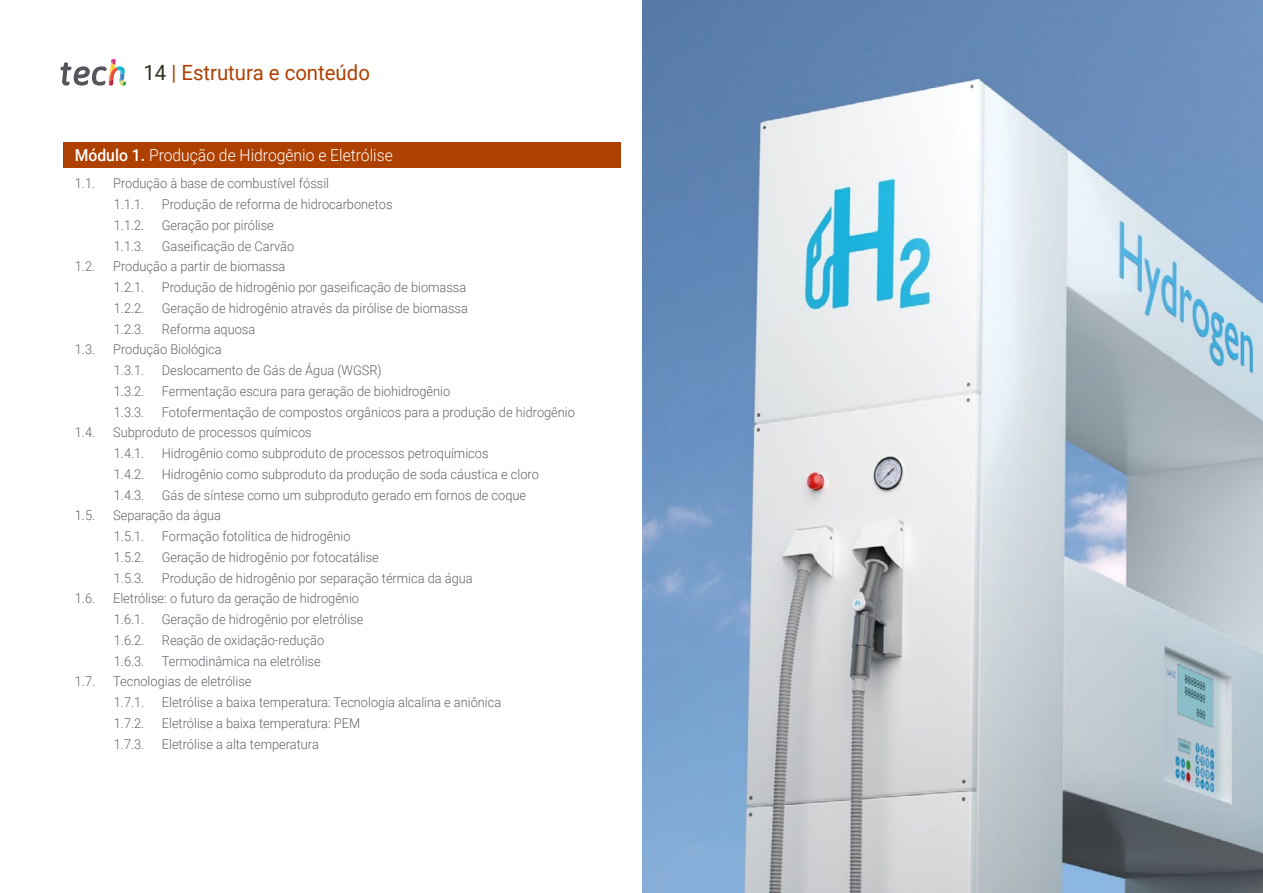
<style>
.page{position:relative;width:1263px;height:893px;background:#fff}
.page>*{position:absolute;margin:0;border:0;box-sizing:border-box;transform-origin:0 0}
.t1{font:21px "Roboto";color:#ae4000}
.t2{font:300 16.5px "Roboto";color:#fff;scale:.95 1}
.t3{font:300 13.5px/20.7px "Roboto";color:#61646a;scale:.95 1}
.s1{color:#312e20}
.s2{font-weight:500}
</style>
<div class="page">
<div style="left:64px;top:142px;width:557px;height:25px;background:#ae4000"></div>
<svg style="left:61px;top:59px;width:65px;height:27px"></svg>
<img style="left:642px;top:0;width:621px;height:893px">
<h1 class="t1" style="left:144px;top:57px;width:228px"><span class="s1">14</span> | Estrutura e conteúdo</h1>
<p class="t2" style="left:75px;top:144px;width:336px"><span class="s2">Módulo 1.</span> Produção de Hidrogênio e Eletrólise</p>
<p class="t3" style="left:75px;top:173px;width:23px">1.1.</p>
<p class="t3" style="left:113px;top:173px;width:229px">Produção à base de combustível fóssil<br>1.1.1.</p>
<p class="t3" style="left:162px;top:193px;width:244px">Produção de reforma de hidrocarbonetos</p>
<p class="t3" style="left:114px;top:214px;width:34px">1.1.2.</p>
<p class="t3" style="left:162px;top:214px;width:119px">Geração por pirólise</p>
<p class="t3" style="left:114px;top:235px;width:34px">1.1.3.</p>
<p class="t3" style="left:162px;top:235px;width:141px">Gaseificação de Carvão</p>
<p class="t3" style="left:75px;top:256px;width:23px">1.2.</p>
<p class="t3" style="left:113px;top:256px;width:183px">Produção a partir de biomassa<br>1.2.1.</p>
<p class="t3" style="left:162px;top:276px;width:322px">Produção de hidrogênio por gaseificação de biomassa</p>
<p class="t3" style="left:114px;top:297px;width:34px">1.2.2.</p>
<p class="t3" style="left:162px;top:297px;width:324px">Geração de hidrogênio através da pirólise de biomassa</p>
<p class="t3" style="left:114px;top:318px;width:34px">1.2.3.</p>
<p class="t3" style="left:162px;top:318px;width:100px">Reforma aquosa</p>
<p class="t3" style="left:75px;top:339px;width:23px">1.3.</p>
<p class="t3" style="left:113px;top:339px;width:116px">Produção Biológica<br>1.3.1.</p>
<p class="t3" style="left:162px;top:359px;width:233px">Deslocamento de Gás de Água (WGSR)</p>
<p class="t3" style="left:114px;top:380px;width:34px">1.3.2.</p>
<p class="t3" style="left:162px;top:380px;width:305px">Fermentação escura para geração de biohidrogênio</p>
<p class="t3" style="left:114px;top:401px;width:34px">1.3.3.</p>
<p class="t3" style="left:162px;top:401px;width:436px">Fotofermentação de compostos orgânicos para a produção de hidrogênio</p>
<p class="t3" style="left:75px;top:422px;width:23px">1.4.</p>
<p class="t3" style="left:113px;top:422px;width:211px">Subproduto de processos químicos<br>1.4.1.</p>
<p class="t3" style="left:162px;top:442px;width:345px">Hidrogênio como subproduto de processos petroquímicos</p>
<p class="t3" style="left:114px;top:463px;width:34px">1.4.2.</p>
<p class="t3" style="left:162px;top:463px;width:398px">Hidrogênio como subproduto da produção de soda cáustica e cloro</p>
<p class="t3" style="left:114px;top:484px;width:34px">1.4.3.</p>
<p class="t3" style="left:162px;top:484px;width:385px">Gás de síntese como um subproduto gerado em fornos de coque</p>
<p class="t3" style="left:75px;top:505px;width:23px">1.5.</p>
<p class="t3" style="left:113px;top:505px;width:115px">Separação da água<br>1.5.1.</p>
<p class="t3" style="left:162px;top:525px;width:200px">Formação fotolítica de hidrogênio</p>
<p class="t3" style="left:114px;top:546px;width:34px">1.5.2.</p>
<p class="t3" style="left:162px;top:546px;width:230px">Geração de hidrogênio por fotocatálise</p>
<p class="t3" style="left:114px;top:567px;width:34px">1.5.3.</p>
<p class="t3" style="left:162px;top:567px;width:329px">Produção de hidrogênio por separação térmica da água</p>
<p class="t3" style="left:75px;top:588px;width:23px">1.6.</p>
<p class="t3" style="left:113px;top:588px;width:260px">Eletrólise: o futuro da geração de hidrogênio<br>1.6.1.</p>
<p class="t3" style="left:162px;top:608px;width:214px">Geração de hidrogênio por eletrólise</p>
<p class="t3" style="left:114px;top:629px;width:34px">1.6.2.</p>
<p class="t3" style="left:162px;top:629px;width:172px">Reação de oxidação-redução</p>
<p class="t3" style="left:114px;top:650px;width:34px">1.6.3.</p>
<p class="t3" style="left:162px;top:650px;width:169px">Termodinâmica na eletrólise</p>
<p class="t3" style="left:75px;top:671px;width:23px">1.7.</p>
<p class="t3" style="left:113px;top:671px;width:147px">Tecnologias de eletrólise<br>1.7.1.</p>
<p class="t3" style="left:162px;top:691px;width:359px">Eletrólise a baixa temperatura: Tecnologia alcalina e aniônica</p>
<p class="t3" style="left:114px;top:712px;width:34px">1.7.2.</p>
<p class="t3" style="left:162px;top:712px;width:210px">Eletrólise a baixa temperatura: PEM</p>
<p class="t3" style="left:114px;top:733px;width:34px">1.7.3.</p>
<p class="t3" style="left:162px;top:733px;width:167px">Eletrólise a alta temperatura</p>
</div>
